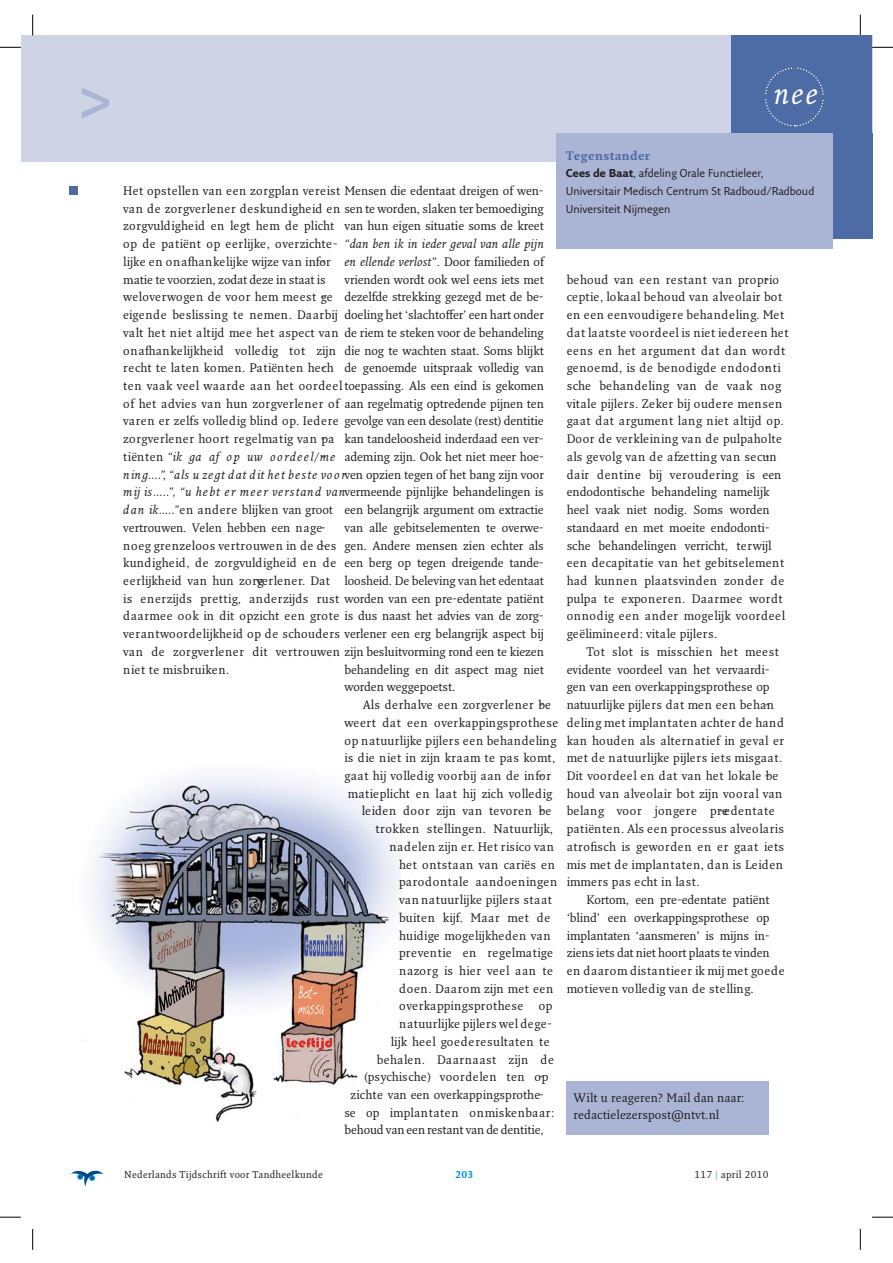
<style>
.page{position:relative;width:893px;height:1263px;background:#fff}
.page>*{position:absolute;margin:0;border:0;box-sizing:border-box;transform-origin:0 0}
.t1{font:700 58.35px "Fresco Sans Plus Pro";color:#aab4d5}
.t2{font:italic 29.25px "Fresco Plus Pro";color:#fff}
.t3{font:12px/17.7px "Fresco Plus Pro";color:#231f20}
.t4{font:12px/17.7px "Fresco Plus Pro";letter-spacing:.06em;color:#231f20}
.t5{font:12px "Fresco Plus Pro";letter-spacing:.045em;color:#231f20}
.t6{font:12px "Fresco Plus Pro";letter-spacing:.02em;color:#231f20}
.t7{font:italic 12px/17.7px "Fresco Plus Pro";letter-spacing:.1em;color:#231f20}
.t8{font:700 12px "Fresco Plus Pro";letter-spacing:.03em;color:#4d6ba5}
.t9{font:11.1px/17.7px "Fresco Sans Plus Pro";color:#231f20}
.t10{font:9.75px "Fresco Plus Pro";letter-spacing:.03em;color:#231f20}
.t11{font:700 9.75px "Fresco Plus Pro";color:#0095da}
.s1{font-style:italic}
.s2{font-style:normal}
.s3{font-weight:700}
.s4{color:#0095da}
</style>
<div class="page">
<svg style="left:71px;top:1171px;width:33px;height:15px"></svg>
<img style="left:82px;top:776px;width:318px;height:346px">
<img style="left:156px;top:928px;width:36px;height:22px">
<img style="left:142px;top:1033px;width:41px;height:24px">
<img style="left:304px;top:934px;width:39px;height:23px">
<img style="left:298px;top:986px;width:24px;height:28px">
<img style="left:287px;top:1038px;width:45px;height:13px">
<img style="left:181px;top:977px;width:14px;height:21px">
<div style="left:21px;top:36px;width:851px;height:126px;background:#ced3e6"></div>
<div style="left:565px;top:1081px;width:203px;height:53px;background:#aab4d5"></div>
<div style="left:557px;top:133px;width:275px;height:115px;background:#aab4d5"></div>
<div style="left:832px;top:133px;width:40px;height:105px;background:#4d6ba5"></div>
<div style="left:731px;top:36px;width:141px;height:97px;background:#4d6ba5"></div>
<div style="left:69px;top:186px;width:9px;height:9px;background:#4d6ba5"></div>
<svg style="left:765px;top:67px;width:59px;height:60px"></svg>
<svg style="left:0;top:47px;width:21px;height:1px"></svg>
<svg style="left:872px;top:47px;width:20px;height:1px"></svg>
<svg style="left:0;top:1217px;width:21px;height:1px"></svg>
<svg style="left:872px;top:1217px;width:20px;height:1px"></svg>
<svg style="left:32px;top:15px;width:1px;height:21px"></svg>
<svg style="left:32px;top:1229px;width:1px;height:21px"></svg>
<svg style="left:860px;top:15px;width:1px;height:21px"></svg>
<svg style="left:860px;top:1229px;width:1px;height:21px"></svg>
<h1 class="t1" style="left:78px;top:77px;width:36px">&gt;</h1>
<h2 class="t2" style="left:774px;top:81px;width:46px">nee</h2>
<p class="t3" style="left:123px;top:183px;width:422px">Het opstellen van een zorgplan vereist Mensen die edentaat dreigen of wen&shy;van de zorgverlener deskundigheid en sen te worden, slaken ter bemoediging zorgvuldigheid en legt hem de plicht<br>op de patiënt op eerlijke, overzichte-<br>lijke en onafhankelijke wijze van infor-<br>matie te voorzien, zodat deze in staat is<br>weloverwogen de voor hem meest ge-<br>eigende beslissing te nemen. Daarbij<br>valt het niet altijd mee het aspect van<br>onafhankelijkheid volledig tot zijn<br>recht te laten komen. Patiënten hech-<br>ten vaak veel waarde aan het oordeel toepassing. Als een eind is gekomen of het advies van hun zorgverlener of aan regelmatig optredende pijnen ten varen er zelfs volledig blind op. Iedere<br>zorgverlener hoort regelmatig van pa</p>
<p class="t3" style="left:344px;top:219px;width:201px">van hun eigen situatie soms de kreet</p>
<p class="t3" style="left:344px;top:236px;width:201px;text-align:justify"><span class="s1">“dan ben ik in ieder geval van alle pijn en ellende verlost”</span>. Door familieden of vrienden wordt ook wel eens iets met dezelfde strekking gezegd met de be&shy;doeling het ‘slachtoffer’ een hart onder de riem te steken voor de behandeling die nog te wachten staat. Soms blijkt de genoemde uitspraak volledig van</p>
<p class="t3" style="left:344px;top:414px;width:201px;text-align:justify">gevolge van een desolate (rest) dentitie kan tandeloosheid inderdaad een ver&shy;ademing zijn. Ook het niet meer hoe-</p>
<p class="t7" style="left:123px;top:431px;width:214px;text-indent:197px"><span class="s2">- tiënten</span> “ik ga af op uw oordeel/me</p>
<p class="t3" style="left:123px;top:449px;width:422px;text-indent:197px"><span class="s1">-<br>ning….”</span>, <span class="s1">“als u zegt dat dit het beste vo o r</span>ven opzien tegen of het bang zijn voor <span class="s1">mij is…..”, “u hebt er meer verstand van</span>vermeende pijnlijke behandelingen is <span class="s1">dan ik…..”</span>en andere blijken van groot<br>vertrouwen. Velen hebben een nage-<br>noeg grenzeloos vertrouwen in de des</p>
<p class="t3" style="left:344px;top:502px;width:201px;text-align:justify">een belangrijk argument om extractie van alle gebitselementen te overwe&shy;gen. Andere mensen zien echter als een berg op tegen dreigende tande&shy;loosheid. De beleving van het edentaat</p>
<p class="t3" style="left:123px;top:538px;width:422px;text-indent:197px">-<br>kundigheid, de zorgvuldigheid en de<br>eerlijkheid van hun zorgverlener. Dat<br>is enerzijds prettig, anderzijds rust worden van een pre-edentate patiënt daarmee ook in dit opzicht een grote is dus naast het advies van de zorg&shy;verantwoordelijkheid op de schouders verlener een erg belangrijk aspect bij van de zorgverlener dit vertrouwen zijn besluitvorming rond een te kiezen niet te misbruiken.</p>
<p class="t3" style="left:344px;top:662px;width:201px">behandeling en dit aspect mag niet worden weggepoetst.</p>
<p class="t4" style="left:344px;top:697px;width:215px;text-indent:18px">Als derhalve een zorgverlener be&shy;weert dat een overkappingsprothese op natuurlijke pijlers een behandeling is die niet in zijn kraam te pas komt, gaat hij volledig voorbij aan de infor</p>
<p class="t3" style="left:539px;top:768px;width:6px">-</p>
<p class="t3" style="left:348px;top:786px;width:206px">matieplicht en laat hij zich volledig</p>
<p class="t4" style="left:362px;top:803px;width:191px">leiden door zijn van tevoren be-</p>
<p class="t6" style="left:375px;top:824px;width:179px">trokken stellingen. Natuurlijk,</p>
<p class="t5" style="left:389px;top:842px;width:166px">nadelen zijn er. Het risico van</p>
<p class="t4" style="left:399px;top:857px;width:157px">het ontstaan van cariës en</p>
<p class="t4" style="left:399px;top:874px;width:159px">parodontale aandoeningen</p>
<p class="t6" style="left:399px;top:895px;width:154px">van natuurlijke pijlers staat</p>
<p class="t3" style="left:399px;top:910px;width:152px">buiten kijf. Maar met de</p>
<p class="t3" style="left:399px;top:928px;width:153px">huidige mogelijkheden van</p>
<p class="t5" style="left:399px;top:948px;width:155px">preventie en regelmatige</p>
<p class="t4" style="left:399px;top:963px;width:155px">nazorg is hier veel aan te</p>
<p class="t4" style="left:399px;top:981px;width:155px">doen. Daarom zijn met een</p>
<p class="t5" style="left:399px;top:1001px;width:126px">overkappingsprothese</p>
<p class="t3" style="left:538px;top:998px;width:15px">op</p>
<p class="t3" style="left:399px;top:1016px;width:154px">natuurlijke pijlers wel dege-</p>
<p class="t5" style="left:391px;top:1037px;width:160px">lijk heel goede resultaten te</p>
<p class="t4" style="left:377px;top:1052px;width:178px">behalen. Daarnaast zijn de</p>
<p class="t5" style="left:364px;top:1072px;width:186px">(psychische) voordelen ten op-</p>
<p class="t3" style="left:350px;top:1087px;width:195px">zichte van een overkappingsprothe-</p>
<p class="t5" style="left:344px;top:1107px;width:211px">se op implantaten onmiskenbaar:</p>
<p class="t3" style="left:344px;top:1123px;width:201px">behoud van een restant van de dentitie,</p>
<p class="t8" style="left:565px;top:150px;width:86px">Tegenstander</p>
<p class="t9" style="left:565px;top:166px;width:250px"><span class="s3">Cees de Baat</span>, afdeling Orale Functieleer,<br>Universitair Medisch Centrum St Radboud/Radboud<br>Universiteit Nijmegen</p>
<p class="t4" style="left:566px;top:272px;width:214px">behoud van een restant van proprio</p>
<p class="t4" style="left:566px;top:272px;width:223px;text-indent:198px">- ceptie, lokaal behoud van alveolair bot en een eenvoudigere behandeling. Met dat laatste voordeel is niet iedereen het eens en het argument dat dan wordt genoemd, is de benodigde endodonti</p>
<p class="t3" style="left:566px;top:360px;width:220px;text-indent:198px">- sche behandeling van de vaak nog vitale pijlers. Zeker bij oudere mensen gaat dat argument lang niet altijd op.<br>Door de verkleining van de pulpaholte als gevolg van de afzetting van secun&shy;dair dentine bij veroudering is een endodontische behandeling namelijk heel vaak niet nodig. Soms worden standaard en met moeite endodonti&shy;sche behandelingen verricht, terwijl een decapitatie van het gebitselement had kunnen plaatsvinden zonder de pulpa te exponeren. Daarmee wordt onnodig een ander mogelijk voordeel geëlimineerd: vitale pijlers.</p>
<p class="t3" style="left:566px;top:644px;width:219px;text-indent:20px">Tot slot is misschien het meest evidente voordeel van het vervaardi&shy;gen van een overkappingsprothese op natuurlijke pijlers dat men een behan&shy;deling met implantaten achter de hand kan houden als alternatief in geval er met de natuurlijke pijlers iets misgaat.<br>Dit voordeel en dat van het lokale be</p>
<p class="t4" style="left:566px;top:768px;width:219px;text-indent:198px">- houd van alveolair bot zijn vooral van belang voor jongere pre-edentate patiënten. Als een processus alveolaris atrofisch is geworden en er gaat iets mis met de implantaten, dan is Leiden immers pas echt in last.</p>
<p class="t3" style="left:566px;top:892px;width:219px;text-indent:20px">Kortom, een pre-edentate patiënt ‘blind’ een overkappingsprothese op implantaten ‘aansmeren’ is mijns in&shy;ziens iets dat niet hoort plaats te vinden en daarom distantieer ik mij met goede motieven volledig van de stelling.</p>
<p class="t3" style="left:573px;top:1090px;width:172px">Wilt u reageren? Mail dan naar: redactielezerspost@ntvt.nl</p>
<p class="t10" style="left:124px;top:1171px;width:200px">Nederlands Tijdschrift voor Tandheelkunde</p>
<p class="t11" style="left:455px;top:1171px;width:19px">203</p>
<p class="t10" style="left:694px;top:1171px;width:76px">117 <span class="s4">|</span> april 2010</p>
</div>
